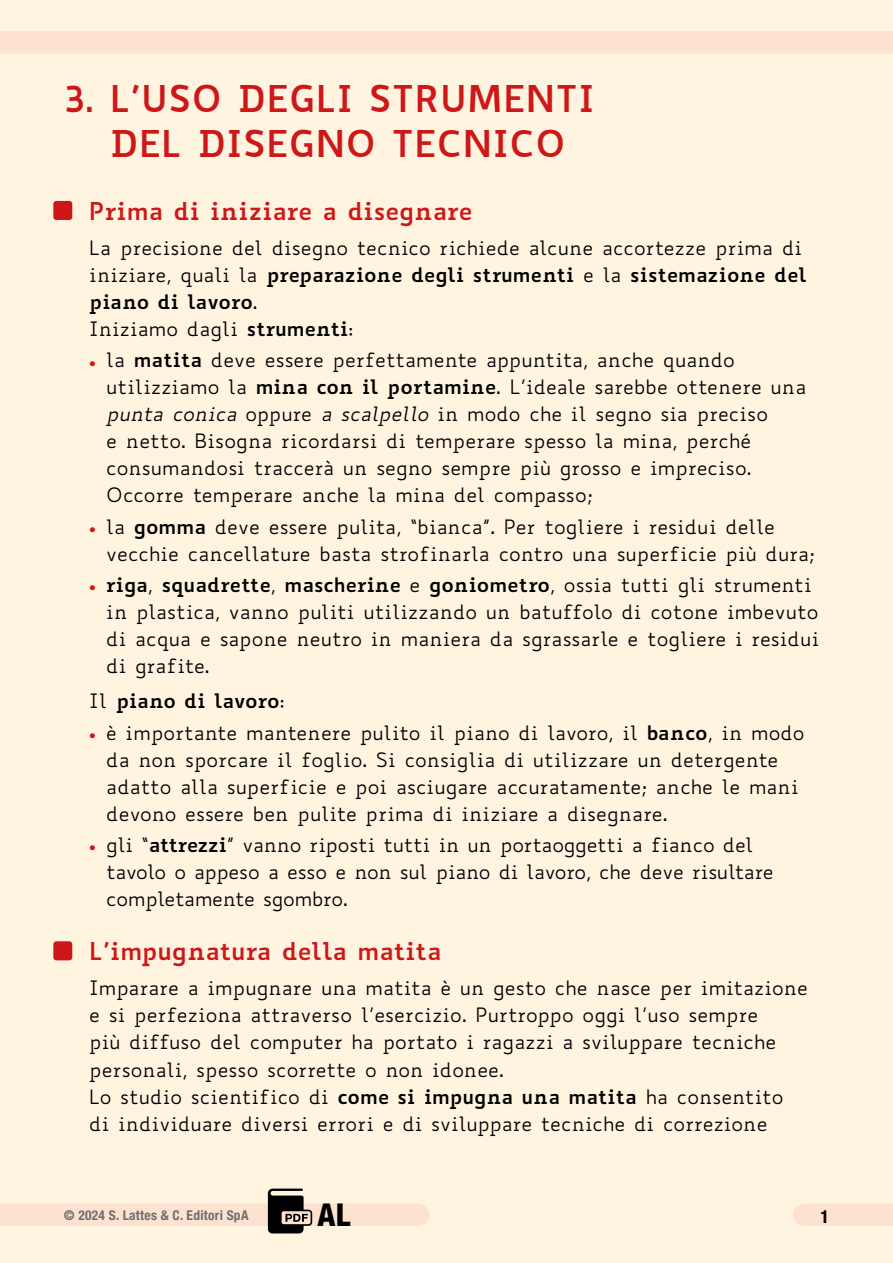
<style>
.page{position:relative;width:893px;height:1263px;background:#fff4e0}
.page>*{position:absolute;margin:0;border:0;box-sizing:border-box;transform-origin:0 0}
.t1{font:700 36px/45px "Biancoenero";color:#cd1719;text-align:center}
.t2{font:800 condensed 31.5px "Helvetica Neue LT Std";color:#000}
.t3{font:700 24px "Biancoenero";color:#cd1719}
.t4{font:19.5px/27px "Biancoenero";color:#000}
.t5{font:700 19.5px "Biancoenero";letter-spacing:-.015em;color:#000}
.t6{font:700 condensed 18px "Helvetica Neue LT Std";color:#000}
.t7{font:700 condensed 13.5px "Helvetica Neue LT Std";letter-spacing:.02em;color:#706f6f}
.s1{font-weight:700}
.s2{font-family:"Myriad Pro";font-size:24px;color:#cd1719}
.s3{font-style:italic}
.s4{font-weight:400}
</style>
<div class="page">
<div style="left:0;top:1203px;width:418px;height:23px;background:#fde2cf"></div>
<div style="left:0;top:31px;width:893px;height:23px;background:#fde2cf"></div>
<div style="left:55px;top:202px;width:16px;height:16px;background:#cd1719;border-radius:2px"></div>
<div style="left:53px;top:201px;width:19px;height:19px;border:3px solid #cd1719;border-radius:2px"></div>
<div style="left:55px;top:943px;width:16px;height:16px;background:#cd1719;border-radius:2px"></div>
<div style="left:53px;top:941px;width:19px;height:19px;border:3px solid #cd1719;border-radius:2px"></div>
<div style="left:804px;top:1203px;width:89px;height:23px;background:#fde2cf"></div>
<svg style="left:268px;top:1188px;width:44px;height:45px"></svg>
<h1 class="t1" style="left:64px;top:72px;width:532px">3. L’USO DEGLI STRUMENTI<br>DEL DISEGNO TECNICO</h1>
<p class="t3" style="left:89px;top:190px;width:385px">Prima di iniziare a disegnare</p>
<p class="t4" style="left:89px;top:234px;width:719px">La precisione del disegno tecnico richiede alcune accortezze prima di iniziare, quali la <span class="s1">preparazione degli strumenti</span> e la <span class="s1">sistemazione del piano di lavoro</span>.<br>Iniziamo dagli <span class="s1">strumenti</span>:</p>
<p class="t4" style="left:106px;top:346px;width:702px;text-indent:-17px"><span class="s2">•</span> la <span class="s1">matita</span> deve essere perfettamente appuntita, anche quando utilizziamo la <span class="s1">mina con il portamine</span>. L’ideale sarebbe ottenere una <span class="s3">punta conica</span> oppure <span class="s3">a scalpello</span> in modo che il segno sia preciso<br>e netto. Bisogna ricordarsi di temperare spesso la mina, perché consumandosi traccerà un segno sempre più grosso e impreciso.<br>Occorre temperare anche la mina del compasso;</p>
<p class="t4" style="left:106px;top:513px;width:710px;text-indent:-17px"><span class="s2">•</span> la <span class="s1">gomma</span> deve essere pulita, “bianca”. Per togliere i residui delle vecchie cancellature basta strofinarla contro una superficie più dura;</p>
<p class="t4" style="left:106px;top:571px;width:715px;text-indent:-17px"><span class="s2">•</span> <span class="s1">riga</span>, <span class="s1">squadrette</span>, <span class="s1">mascherine</span> e <span class="s1">goniometro</span>, ossia tutti gli strumenti in plastica, vanno puliti utilizzando un batuffolo di cotone imbevuto di acqua e sapone neutro in maniera da sgrassarle e togliere i residui di grafite.</p>
<p class="t5" style="left:89px;top:684px;width:197px"><span class="s4">Il</span> piano di lavoro<span class="s4">:</span></p>
<p class="t4" style="left:106px;top:719px;width:700px;text-indent:-17px"><span class="s2">•</span> è importante mantenere pulito il piano di lavoro, il <span class="s1">banco</span>, in modo da non sporcare il foglio. Si consiglia di utilizzare un detergente adatto alla superficie e poi asciugare accuratamente; anche le mani devono essere ben pulite prima di iniziare a disegnare.</p>
<p class="t4" style="left:106px;top:831px;width:669px;text-indent:-17px"><span class="s2">•</span> gli “<span class="s1">attrezzi</span>” vanno riposti tutti in un portaoggetti a fianco del tavolo o appeso a esso e non sul piano di lavoro, che deve risultare completamente sgombro.</p>
<p class="t3" style="left:89px;top:930px;width:354px">L’impugnatura della matita</p>
<p class="t4" style="left:89px;top:974px;width:720px">Imparare a impugnare una matita è un gesto che nasce per imitazione e si perfeziona attraverso l’esercizio. Purtroppo oggi l’uso sempre<br>più diffuso del computer ha portato i ragazzi a sviluppare tecniche personali, spesso scorrette o non idonee.<br>Lo studio scientifico di <span class="s1">come si impugna una matita</span> ha consentito di individuare diversi errori e di sviluppare tecniche di correzione</p>
<p class="t7" style="left:64px;top:1206px;width:186px">© 2024 S. Lattes &amp; C. Editori SpA</p>
<h2 class="t2" style="left:318px;top:1195px;width:34px">AL</h2>
<p class="t6" style="left:820px;top:1206px;width:10px">1</p>
</div>
